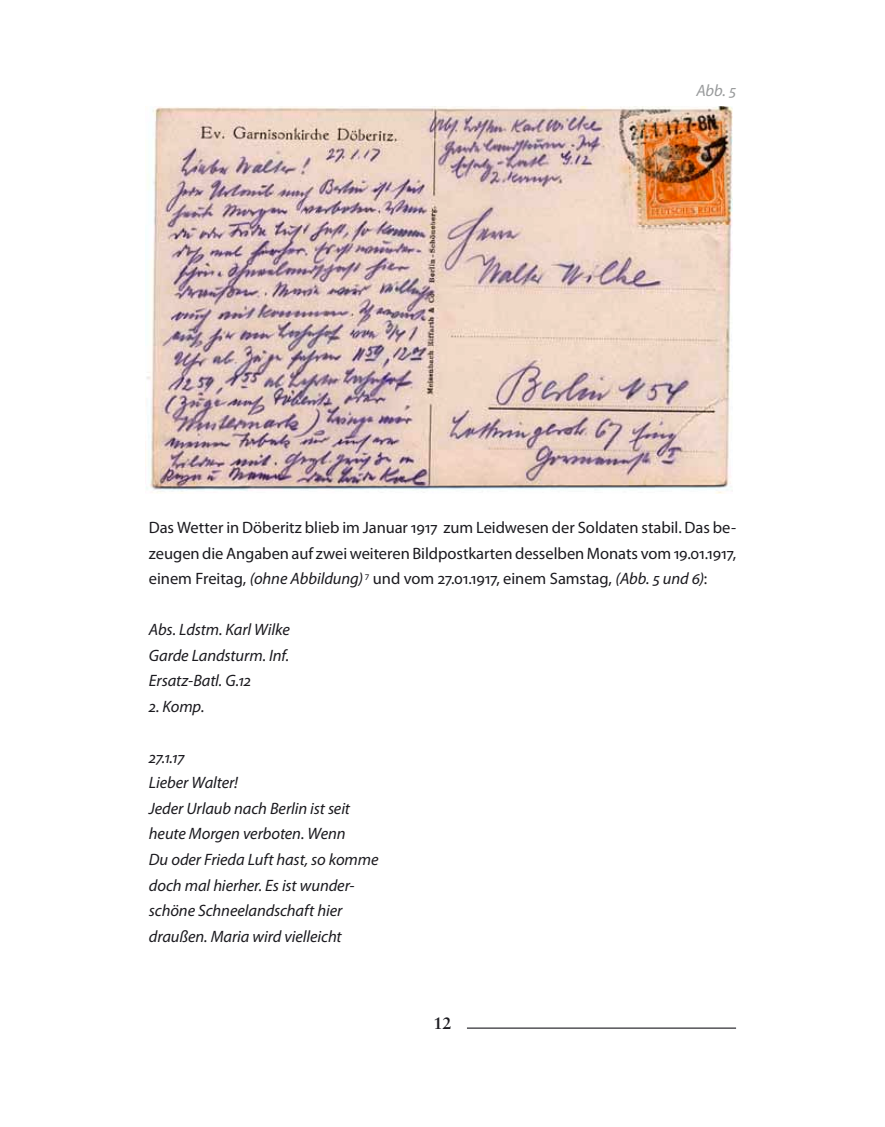
<style>
.page{position:relative;width:885px;height:1127px;background:#fff}
.page>*{position:absolute;margin:0;border:0;box-sizing:border-box;transform-origin:0 0}
.t1{font:italic 16.5px/25.5px "Myriad Pro";letter-spacing:-.005em;color:#1b1a1f;text-align:justify}
.t2{font:16.5px/25.5px "Myriad Pro";letter-spacing:-.005em;color:#1b1a1f;text-align:justify}
.t3{font:italic 16.5px "Myriad Pro";color:#999b9c}
.t4{font:700 16.5px "Sabon";color:#1b1a1f}
.s1{font-style:italic}
</style>
<div class="page">
<hr style="left:467px;top:1027px;width:269px;height:1px;background:#1b1a1f">
<img style="left:146px;top:106px;width:586px;height:387px">
<p class="t3" style="left:696px;top:81px;width:41px">Abb. 5</p>
<p class="t2" style="left:149px;top:515px;width:588px">Das Wetter in Döberitz blieb im Januar 1917 zum Leidwesen der Soldaten stabil. Das be&shy;zeugen die Angaben auf zwei weiteren Bildpostkarten desselben Monats vom 19.01.1917, einem Freitag, <span class="s1">(ohne Abbildung)</span> <sup>7</sup> und vom 27.01.1917, einem Samstag, <span class="s1">(Abb. 5 und 6)</span>:</p>
<p class="t1" style="left:149px;top:617px;width:142px">Abs. Ldstm. Karl Wilke Garde Landsturm. Inf.<br>Ersatz-Batl. G.12</p>
<p class="t1" style="left:149px;top:693px;width:57px">2. Komp.</p>
<p class="t1" style="left:149px;top:744px;width:231px;text-align:left">27.1.17<br>Lieber Walter!<br>Jeder Urlaub nach Berlin ist seit heute Morgen verboten. Wenn<br>Du oder Frieda Luft hast, so komme doch mal hierher. Es ist wunder&shy;schöne Schneelandschaft hier draußen. Maria wird vielleicht</p>
<p class="t4" style="left:433px;top:1013px;width:20px">12</p>
</div>
